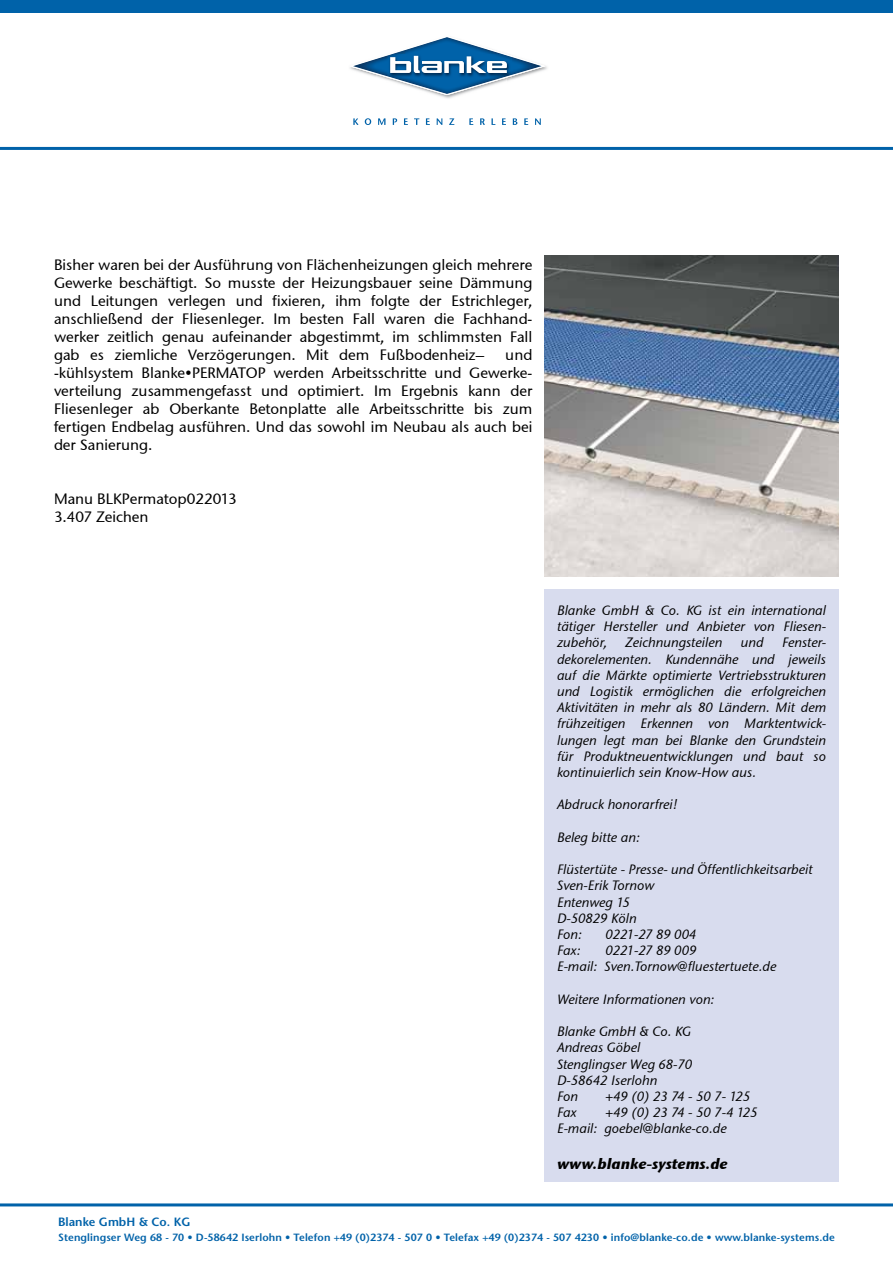
<style>
.page{position:relative;width:893px;height:1263px;background:#fff}
.page>*{position:absolute;margin:0;border:0;box-sizing:border-box;transform-origin:0 0}
.t1{font:15px/18px "Stone Sans ITCTT Medium";color:#000;text-align:justify}
.t2{font:italic 15px "Stone Sans ITCTT Bold";color:#000}
.t3{font:italic 13.5px/16.2px "Stone Sans ITCTT Medium";color:#000}
.t4{font:600 12px "Stone Sans";color:#0062a9}
.t5{font:600 10.5px "Stone Sans";letter-spacing:.01em;color:#0062a9}
</style>
<div class="page">
<div style="left:0;top:0;width:893px;height:13px;background:#0062a9"></div>
<hr style="left:0;top:147px;width:893px;height:3px;background:#0062a9">
<svg style="left:350px;top:37px;width:196px;height:58px"></svg>
<svg style="left:353px;top:118px;width:5px;height:7px"></svg>
<svg style="left:365px;top:118px;width:6px;height:7px"></svg>
<svg style="left:378px;top:118px;width:7px;height:7px"></svg>
<svg style="left:393px;top:118px;width:4px;height:7px"></svg>
<svg style="left:404px;top:118px;width:4px;height:7px"></svg>
<svg style="left:414px;top:118px;width:5px;height:7px"></svg>
<svg style="left:426px;top:118px;width:4px;height:7px"></svg>
<svg style="left:437px;top:118px;width:5px;height:7px"></svg>
<svg style="left:449px;top:118px;width:5px;height:7px"></svg>
<svg style="left:469px;top:118px;width:4px;height:7px"></svg>
<svg style="left:480px;top:118px;width:5px;height:7px"></svg>
<svg style="left:491px;top:118px;width:4px;height:7px"></svg>
<svg style="left:502px;top:118px;width:4px;height:7px"></svg>
<svg style="left:513px;top:118px;width:4px;height:7px"></svg>
<svg style="left:524px;top:118px;width:4px;height:7px"></svg>
<svg style="left:535px;top:118px;width:6px;height:7px"></svg>
<hr style="left:0;top:1203px;width:893px;height:3px;background:#0062a9">
<div style="left:544px;top:589px;width:295px;height:593px;background:#d8dcee"></div>
<img style="left:544px;top:255px;width:295px;height:322px">
<p class="t1" style="left:54px;top:256px;width:480px">Bisher waren bei der Ausführung von Flächenheizungen gleich mehrere Gewerke beschäftigt. So musste der Heizungsbauer seine Dämmung und Leitungen verlegen und fixieren, ihm folgte der Estrichleger, anschließend der Fliesenleger. Im besten Fall waren die Fachhand&shy;werker zeitlich genau aufeinander abgestimmt, im schlimmsten Fall gab es ziemliche Verzögerungen. Mit dem Fußbodenheiz–</p>
<p class="t1" style="left:54px;top:346px;width:480px;text-indent:451px">und -kühlsystem Blanke•PERMATOP werden Arbeitsschritte und Gewerke&shy;verteilung zusammengefasst und optimiert. Im Ergebnis kann der Fliesenleger ab Oberkante Betonplatte alle Arbeitsschritte bis zum fertigen Endbelag ausführen. Und das sowohl im Neubau als auch bei der Sanierung.</p>
<p class="t1" style="left:54px;top:490px;width:184px">Manu BLKPermatop022013<br>3.407 Zeichen</p>
<p class="t3" style="left:557px;top:602px;width:271px;text-align:justify">Blanke GmbH &amp; Co. KG ist ein international tätiger Hersteller und Anbieter von Fliesen&shy;zubehör,</p>
<p class="t3" style="left:626px;top:634px;width:98px">Zeichnungsteilen</p>
<p class="t3" style="left:741px;top:634px;width:24px">und</p>
<p class="t3" style="left:557px;top:634px;width:271px;text-align:justify;text-indent:225px">Fenster&shy;dekorelementen. Kundennähe und jeweils auf die Märkte optimierte Vertriebsstrukturen und Logistik ermöglichen die erfolgreichen Aktivitäten in mehr als 80 Ländern. Mit dem frühzeitigen Erkennen von Marktentwick&shy;lungen legt man bei Blanke den Grundstein für Produktneuentwicklungen und baut so kontinuierlich sein Know-How aus.</p>
<p class="t3" style="left:557px;top:796px;width:122px">Abdruck honorarfrei!</p>
<p class="t3" style="left:557px;top:829px;width:84px">Beleg bitte an:</p>
<p class="t3" style="left:557px;top:861px;width:257px">Flüstertüte - Presse- und Öffentlichkeitsarbeit<br>Sven-Erik Tornow<br>Entenweg 15<br>D-50829 Köln<br>Fon:</p>
<p class="t3" style="left:605px;top:926px;width:92px">0221-27 89 004</p>
<p class="t3" style="left:557px;top:942px;width:221px;text-indent:48px">0221-27 89 009<br>E-mail: Sven.Tornow@fluestertuete.de</p>
<p class="t3" style="left:557px;top:991px;width:159px">Weitere Informationen von:</p>
<p class="t3" style="left:557px;top:1023px;width:137px">Blanke GmbH &amp; Co. KG<br>Andreas Göbel<br>Stenglingser Weg 68-70<br>D-58642 Iserlohn<br>Fon</p>
<p class="t3" style="left:557px;top:942px;width:25px">Fax:</p>
<p class="t3" style="left:605px;top:1088px;width:146px">+49 (0) 23 74 - 50 7- 125</p>
<p class="t3" style="left:557px;top:1104px;width:202px;text-indent:48px">+49 (0) 23 74 - 50 7-4 125<br>E-mail: goebel@blanke-co.de</p>
<p class="t2" style="left:557px;top:1155px;width:172px">www.blanke-systems.de</p>
<p class="t3" style="left:557px;top:1104px;width:21px">Fax</p>
<p class="t4" style="left:58px;top:1214px;width:134px">Blanke GmbH &amp; Co. KG</p>
<p class="t5" style="left:58px;top:1231px;width:778px">Stenglingser Weg 68 - 70 • D-58642 Iserlohn • Telefon +49 (0)2374 - 507 0 • Telefax +49 (0)2374 - 507 4230 • info@blanke-co.de • www.blanke-systems.de</p>
</div>
